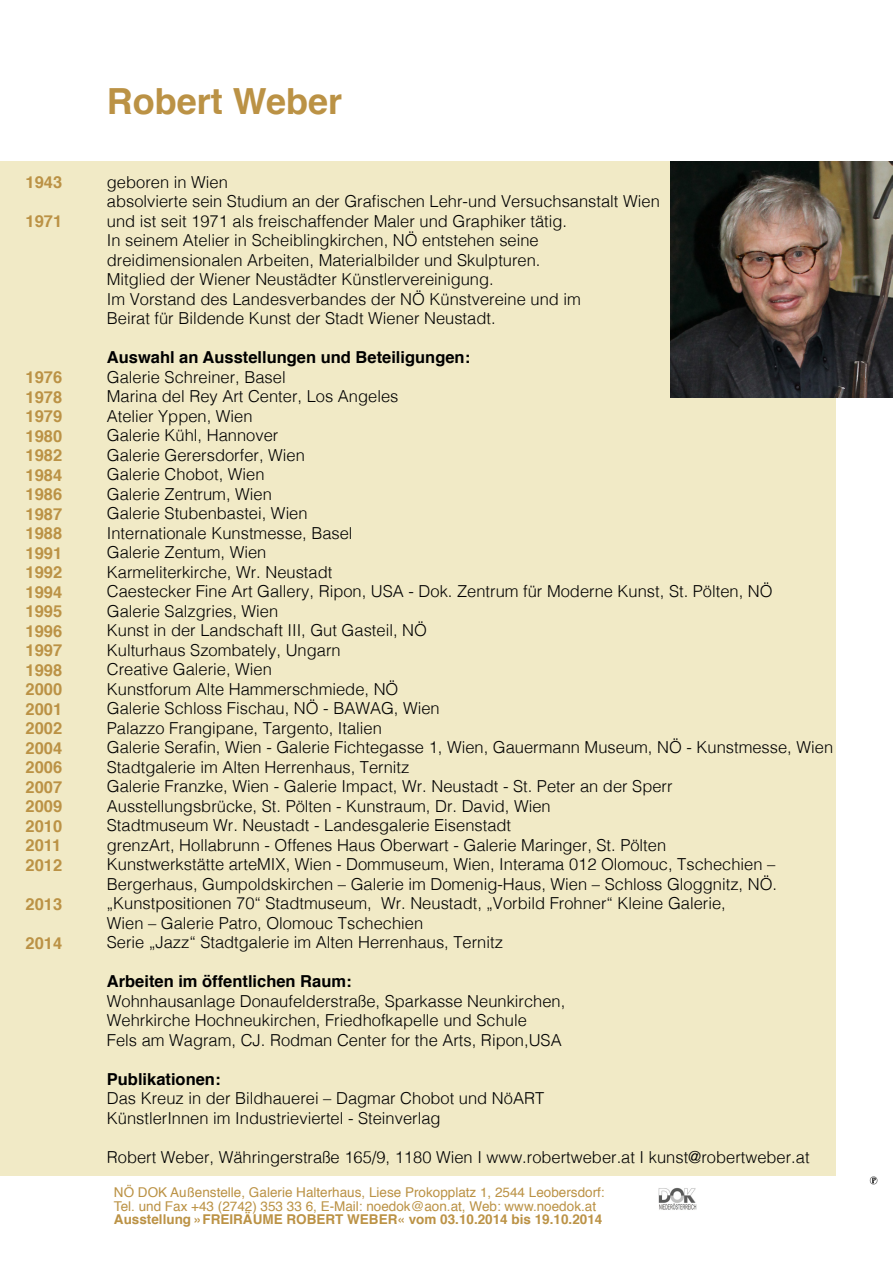
<style>
.page{position:relative;width:893px;height:1263px;background:#fff}
.page>*{position:absolute;margin:0;border:0;box-sizing:border-box;transform-origin:0 0}
.t1{font:700 36px "Helvetica";color:#bb9245}
.t2{font:300 16.5px "Helvetica";color:#000}
.t3{font:700 16.5px "Helvetica";color:#bb9245}
.t4{font:700 16.5px "Helvetica";color:#000}
.t5{font:13.5px "Helvetica";color:#bb9245}
.t6{font:700 13.5px "Helvetica";color:#bb9245}
</style>
<div class="page">
<div style="left:0;top:162px;width:836px;height:1014px;background:#f1eac6"></div>
<img style="left:658px;top:1187px;width:39px;height:23px">
<img style="left:671px;top:162px;width:222px;height:236px">
<svg style="left:869px;top:1176px;width:9px;height:8px"></svg>
<p class="t3" style="left:26px;top:169px;width:38px">1943</p>
<p class="t3" style="left:26px;top:208px;width:38px">1971</p>
<p class="t3" style="left:26px;top:364px;width:38px">1976</p>
<p class="t3" style="left:26px;top:384px;width:38px">1978</p>
<p class="t3" style="left:26px;top:403px;width:38px">1979</p>
<p class="t3" style="left:26px;top:423px;width:38px">1980</p>
<p class="t3" style="left:26px;top:442px;width:38px">1982</p>
<p class="t3" style="left:26px;top:462px;width:38px">1984</p>
<p class="t3" style="left:26px;top:481px;width:38px">1986</p>
<p class="t3" style="left:26px;top:501px;width:38px">1987</p>
<p class="t3" style="left:26px;top:520px;width:38px">1988</p>
<p class="t3" style="left:26px;top:540px;width:38px">1991</p>
<p class="t3" style="left:26px;top:559px;width:38px">1992</p>
<p class="t3" style="left:26px;top:579px;width:38px">1994</p>
<p class="t3" style="left:26px;top:598px;width:38px">1995</p>
<p class="t3" style="left:26px;top:618px;width:38px">1996</p>
<p class="t3" style="left:26px;top:637px;width:38px">1997</p>
<p class="t3" style="left:26px;top:657px;width:38px">1998</p>
<p class="t3" style="left:26px;top:676px;width:38px">2000</p>
<p class="t3" style="left:26px;top:696px;width:38px">2001</p>
<p class="t3" style="left:26px;top:715px;width:38px">2002</p>
<p class="t3" style="left:26px;top:735px;width:38px">2004</p>
<p class="t3" style="left:26px;top:754px;width:38px">2006</p>
<p class="t3" style="left:26px;top:774px;width:38px">2007</p>
<p class="t3" style="left:26px;top:793px;width:38px">2009</p>
<p class="t3" style="left:26px;top:813px;width:38px">2010</p>
<p class="t3" style="left:26px;top:832px;width:37px">2011</p>
<p class="t3" style="left:26px;top:852px;width:38px">2012</p>
<p class="t3" style="left:26px;top:891px;width:38px">2013</p>
<p class="t3" style="left:26px;top:930px;width:38px">2014</p>
<p class="t1" style="left:107px;top:72px;width:237px">Robert Weber</p>
<p class="t2" style="left:107px;top:168px;width:123px">geboren in Wien</p>
<p class="t2" style="left:107px;top:187px;width:554px">absolvierte sein Studium an der Grafischen Lehr-und Versuchsanstalt Wien</p>
<p class="t2" style="left:107px;top:207px;width:462px">und ist seit 1971 als freischaffender Maler und Graphiker tätig.</p>
<p class="t2" style="left:107px;top:226px;width:433px">In seinem Atelier in Scheiblingkirchen, NÖ entstehen seine</p>
<p class="t2" style="left:107px;top:246px;width:435px">dreidimensionalen Arbeiten, Materialbilder und Skulpturen.</p>
<p class="t2" style="left:107px;top:265px;width:388px">Mitglied der Wiener Neustädter Künstlervereinigung.</p>
<p class="t2" style="left:107px;top:285px;width:476px">Im Vorstand des Landesverbandes der NÖ Künstvereine und im</p>
<p class="t2" style="left:107px;top:304px;width:390px">Beirat für Bildende Kunst der Stadt Wiener Neustadt.</p>
<p class="t4" style="left:107px;top:344px;width:365px">Auswahl an Ausstellungen und Beteiligungen:</p>
<p class="t2" style="left:107px;top:363px;width:180px">Galerie Schreiner, Basel</p>
<p class="t2" style="left:107px;top:382px;width:293px">Marina del Rey Art Center, Los Angeles</p>
<p class="t2" style="left:107px;top:402px;width:147px">Atelier Yppen, Wien</p>
<p class="t2" style="left:107px;top:421px;width:173px">Galerie Kühl, Hannover</p>
<p class="t2" style="left:107px;top:441px;width:200px">Galerie Gerersdorfer, Wien</p>
<p class="t2" style="left:107px;top:460px;width:159px">Galerie Chobot, Wien</p>
<p class="t2" style="left:107px;top:480px;width:167px">Galerie Zentrum, Wien</p>
<p class="t2" style="left:107px;top:499px;width:202px">Galerie Stubenbastei, Wien</p>
<p class="t2" style="left:107px;top:519px;width:247px">Internationale Kunstmesse, Basel</p>
<p class="t2" style="left:107px;top:538px;width:161px">Galerie Zentum, Wien</p>
<p class="t2" style="left:107px;top:558px;width:227px">Karmeliterkirche, Wr. Neustadt</p>
<p class="t2" style="left:107px;top:577px;width:667px">Caestecker Fine Art Gallery, Ripon, USA - Dok. Zentrum für Moderne Kunst, St. Pölten, NÖ</p>
<p class="t2" style="left:107px;top:597px;width:173px">Galerie Salzgries, Wien</p>
<p class="t2" style="left:107px;top:616px;width:322px">Kunst in der Landschaft III, Gut Gasteil, NÖ</p>
<p class="t2" style="left:107px;top:636px;width:235px">Kulturhaus Szombately, Ungarn</p>
<p class="t2" style="left:107px;top:655px;width:167px">Creative Galerie, Wien</p>
<p class="t2" style="left:107px;top:675px;width:293px">Kunstforum Alte Hammerschmiede, NÖ</p>
<p class="t2" style="left:107px;top:694px;width:334px">Galerie Schloss Fischau, NÖ - BAWAG, Wien</p>
<p class="t2" style="left:107px;top:714px;width:277px">Palazzo Frangipane, Targento, Italien</p>
<p class="t2" style="left:107px;top:733px;width:728px">Galerie Serafin, Wien - Galerie Fichtegasse 1, Wien, Gauermann Museum, NÖ - Kunstmesse, Wien</p>
<p class="t2" style="left:107px;top:753px;width:304px">Stadtgalerie im Alten Herrenhaus, Ternitz</p>
<p class="t2" style="left:107px;top:772px;width:567px">Galerie Franzke, Wien - Galerie Impact, Wr. Neustadt - St. Peter an der Sperr</p>
<p class="t2" style="left:107px;top:792px;width:445px">Ausstellungsbrücke, St. Pölten - Kunstraum, Dr. David, Wien</p>
<p class="t2" style="left:107px;top:811px;width:406px">Stadtmuseum Wr. Neustadt - Landesgalerie Eisenstadt</p>
<p class="t2" style="left:107px;top:831px;width:561px">grenzArt, Hollabrunn - Offenes Haus Oberwart - Galerie Maringer, St. Pölten</p>
<p class="t2" style="left:107px;top:850px;width:670px">Kunstwerkstätte arteMIX, Wien - Dommuseum, Wien, Interama 012 Olomouc, Tschechien –</p>
<p class="t2" style="left:107px;top:870px;width:672px">Bergerhaus, Gumpoldskirchen – Galerie im Domenig-Haus, Wien – Schloss Gloggnitz, NÖ.</p>
<p class="t2" style="left:107px;top:889px;width:620px">„Kunstpositionen 70“ Stadtmuseum, Wr. Neustadt, „Vorbild Frohner“ Kleine Galerie,</p>
<p class="t2" style="left:107px;top:909px;width:318px">Wien – Galerie Patro, Olomouc Tschechien</p>
<p class="t2" style="left:107px;top:928px;width:398px">Serie „Jazz“ Stadtgalerie im Alten Herrenhaus, Ternitz</p>
<p class="t4" style="left:107px;top:968px;width:246px">Arbeiten im öffentlichen Raum:</p>
<p class="t2" style="left:107px;top:987px;width:460px">Wohnhausanlage Donaufelderstraße, Sparkasse Neunkirchen,</p>
<p class="t2" style="left:107px;top:1006px;width:422px">Wehrkirche Hochneukirchen, Friedhofkapelle und Schule</p>
<p class="t2" style="left:107px;top:1026px;width:456px">Fels am Wagram, CJ. Rodman Center for the Arts, Ripon,USA</p>
<p class="t4" style="left:107px;top:1066px;width:115px">Publikationen:</p>
<p class="t2" style="left:107px;top:1084px;width:439px">Das Kreuz in der Bildhauerei – Dagmar Chobot und NöART</p>
<p class="t2" style="left:107px;top:1104px;width:335px">KünstlerInnen im Industrieviertel - Steinverlag</p>
<p class="t2" style="left:107px;top:1143px;width:704px">Robert Weber, Währingerstraße 165/9, 1180 Wien I www.robertweber.at I kunst@robertweber.at</p>
<p class="t5" style="left:114px;top:1182px;width:492px">NÖ DOK Außenstelle, Galerie Halterhaus, Liese Prokopplatz 1, 2544 Leobersdorf:</p>
<p class="t5" style="left:114px;top:1195px;width:484px">Tel. und Fax +43 (2742) 353 33 6, E-Mail: noedok@aon.at, Web: www.noedok.at</p>
<p class="t6" style="left:114px;top:1208px;width:490px">Ausstellung »FREIRÄUME ROBERT WEBER« vom 03.10.2014 bis 19.10.2014</p>
</div>
